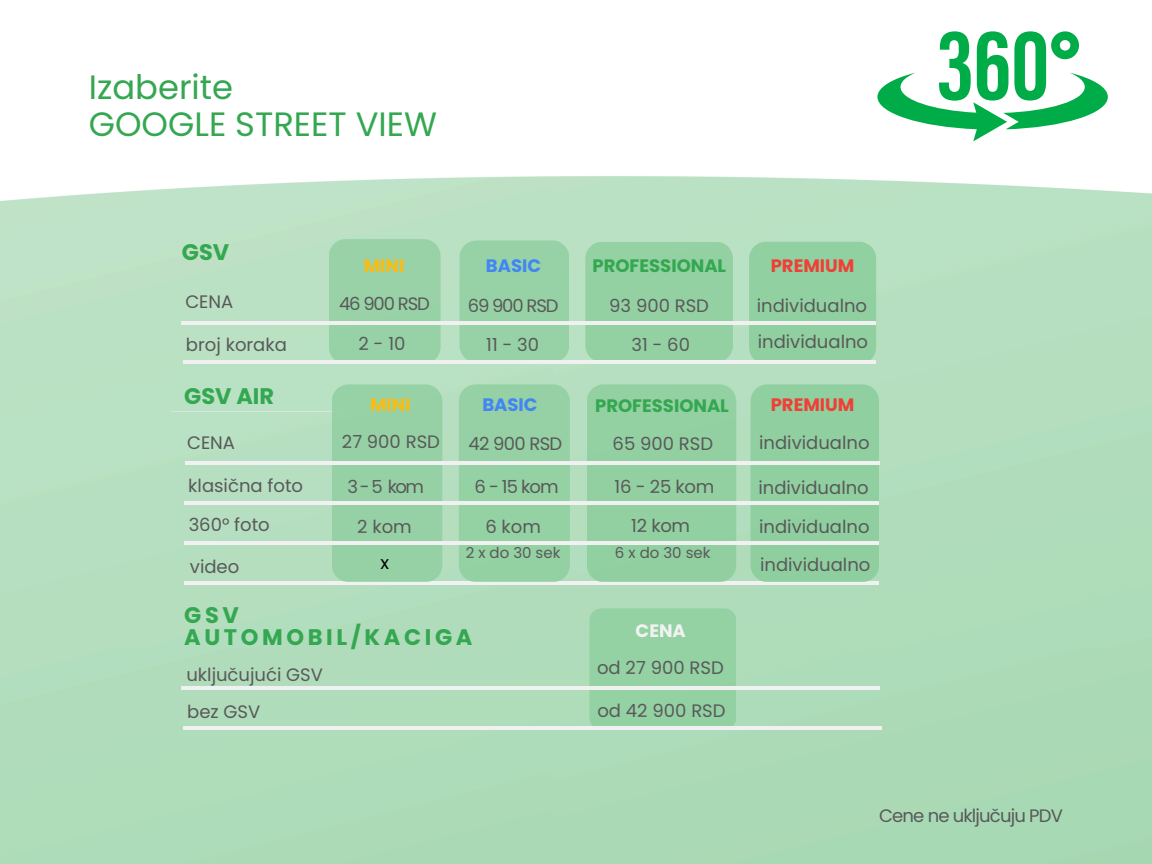
<style>
.page{position:relative;width:1152px;height:864px;background:#fff}
.page>*{position:absolute;margin:0;border:0;box-sizing:border-box;transform-origin:0 0}
.t1{font:33.75px/37.2px "Poppins";color:#34a751}
.t2{font:700 22.5px/22.5px "Poppins";letter-spacing:.16em;color:#34a751}
.t3{font:18px "Poppins";color:#595959}
.t4{font:700 18px "Poppins";color:#34a751}
.t5{font:18px "Poppins";letter-spacing:-.045em;color:#595959}
.t6{font:700 18px "Poppins";color:#ee4036}
.t7{font:700 18px "Poppins";color:#4285f4}
.t8{font:700 18px "Poppins";color:#f9bc15}
.t9{font:700 18px "Poppins";color:#f1f2f2}
.t10{font:18px "Poppins";color:#000}
.t11{font:15px "Poppins";color:#595959}
</style>
<div class="page">
<svg style="left:877px;top:31px;width:231px;height:110px"></svg>
<hr style="left:185px;top:581px;width:694px;height:3px;background:#f1f1f2">
<div style="left:459px;top:384px;width:111px;height:198px;background:#94d1a4"></div>
<div style="left:587px;top:384px;width:149px;height:198px;background:#92d0a1"></div>
<svg style="left:171px;top:384px;width:271px;height:198px"></svg>
<div style="left:751px;top:384px;width:128px;height:198px;background:#90cfa0"></div>
<hr style="left:185px;top:461px;width:694px;height:4px;background:#f1f1f2">
<hr style="left:185px;top:501px;width:694px;height:3px;background:#f1f1f2">
<hr style="left:185px;top:541px;width:694px;height:3px;background:#f1f1f2">
<div style="left:329px;top:239px;width:112px;height:122px;background:#98d2a6"></div>
<div style="left:460px;top:240px;width:109px;height:121px;background:#96d2a5"></div>
<div style="left:585px;top:242px;width:148px;height:119px;background:#93d1a3"></div>
<div style="left:749px;top:242px;width:127px;height:119px;background:#91d0a1"></div>
<hr style="left:181px;top:322px;width:695px;height:3px;background:#f1f1f2">
<hr style="left:183px;top:361px;width:693px;height:3px;background:#f1f1f2">
<div style="left:589px;top:608px;width:147px;height:122px;background:#94d1a3"></div>
<hr style="left:181px;top:686px;width:699px;height:4px;background:#f1f1f2">
<hr style="left:183px;top:726px;width:699px;height:3px;background:#f1f1f2">
<p class="t1" style="left:89px;top:69px;width:350px">Izaberite<br>GOOGLE STREET VIEW</p>
<h5 class="t2" style="left:182px;top:241px;width:49px">GSV</h5>
<h3 class="t3" style="left:185px;top:289px;width:50px">CENA</h3>
<h5 class="t3" style="left:186px;top:332px;width:102px">broj koraka</h5>
<p class="t2" style="left:184px;top:385px;width:92px">GSV AIR</p>
<h5 class="t3" style="left:187px;top:430px;width:50px">CENA</h5>
<h5 class="t3" style="left:188px;top:473px;width:116px">klasična foto</h5>
<h4 class="t3" style="left:189px;top:512px;width:83px">360° foto</h4>
<h4 class="t3" style="left:190px;top:554px;width:51px">video</h4>
<h5 class="t8" style="left:364px;top:253px;width:42px">MINI</h5>
<p class="t3" style="left:339px;top:291px;width:92px">46 900 RSD</p>
<h3 class="t3" style="left:358px;top:331px;width:49px">2-10</h3>
<h4 class="t7" style="left:486px;top:253px;width:57px">BASIC</h4>
<h5 class="t4" style="left:593px;top:253px;width:135px">PROFESSIONAL</h5>
<h5 class="t3" style="left:468px;top:293px;width:92px">69 900 RSD</h5>
<p class="t3" style="left:609px;top:293px;width:101px">93 900 RSD</p>
<h3 class="t3" style="left:486px;top:332px;width:54px">11 - 30</h3>
<h4 class="t3" style="left:631px;top:332px;width:60px">31 - 60</h4>
<h5 class="t6" style="left:771px;top:253px;width:85px">PREMIUM</h5>
<h5 class="t3" style="left:757px;top:293px;width:112px">individualno</h5>
<h5 class="t3" style="left:758px;top:330px;width:112px">individualno</h5>
<h2 class="t8" style="left:370px;top:392px;width:42px">MINI</h2>
<h1 class="t7" style="left:482px;top:392px;width:57px">BASIC</h1>
<p class="t4" style="left:595px;top:393px;width:135px">PROFESSIONAL</p>
<h3 class="t6" style="left:771px;top:392px;width:85px">PREMIUM</h3>
<h4 class="t3" style="left:469px;top:432px;width:95px">42 900 RSD</h4>
<h5 class="t3" style="left:613px;top:431px;width:102px">65 900 RSD</h5>
<h3 class="t3" style="left:475px;top:474px;width:86px">6-15kom</h3>
<h5 class="t3" style="left:615px;top:474px;width:101px">16 - 25 kom</h5>
<h3 class="t3" style="left:485px;top:514px;width:57px">6 kom</h3>
<h4 class="t3" style="left:631px;top:513px;width:60px">12 kom</h4>
<h5 class="t11" style="left:466px;top:542px;width:96px">2 x do 30 sek</h5>
<h3 class="t11" style="left:615px;top:542px;width:97px">6 x do 30 sek</h3>
<p class="t3" style="left:342px;top:429px;width:99px">27 900 RSD</p>
<h5 class="t3" style="left:347px;top:474px;width:78px">3-5 kom</h5>
<p class="t3" style="left:357px;top:514px;width:56px">2 kom</p>
<h2 class="t10" style="left:381px;top:550px;width:10px">x</h2>
<h3 class="t3" style="left:759px;top:430px;width:112px">individualno</h3>
<h4 class="t3" style="left:758px;top:475px;width:112px">individualno</h4>
<h5 class="t3" style="left:759px;top:514px;width:112px">individualno</h5>
<h5 class="t3" style="left:760px;top:552px;width:112px">individualno</h5>
<p class="t2" style="left:184px;top:604px;width:290px">GSV<br>AUTOMOBIL/KACIGA</p>
<p class="t3" style="left:186px;top:662px;width:138px">uključujući GSV</p>
<h5 class="t3" style="left:187px;top:699px;width:75px">bez GSV</h5>
<h4 class="t9" style="left:636px;top:618px;width:52px">CENA</h4>
<p class="t3" style="left:597px;top:655px;width:128px">od 27 900 RSD</p>
<h5 class="t3" style="left:597px;top:698px;width:130px">od 42 900 RSD</h5>
<h5 class="t5" style="left:879px;top:803px;width:185px">Cene ne uključuju PDV</h5>
</div>
